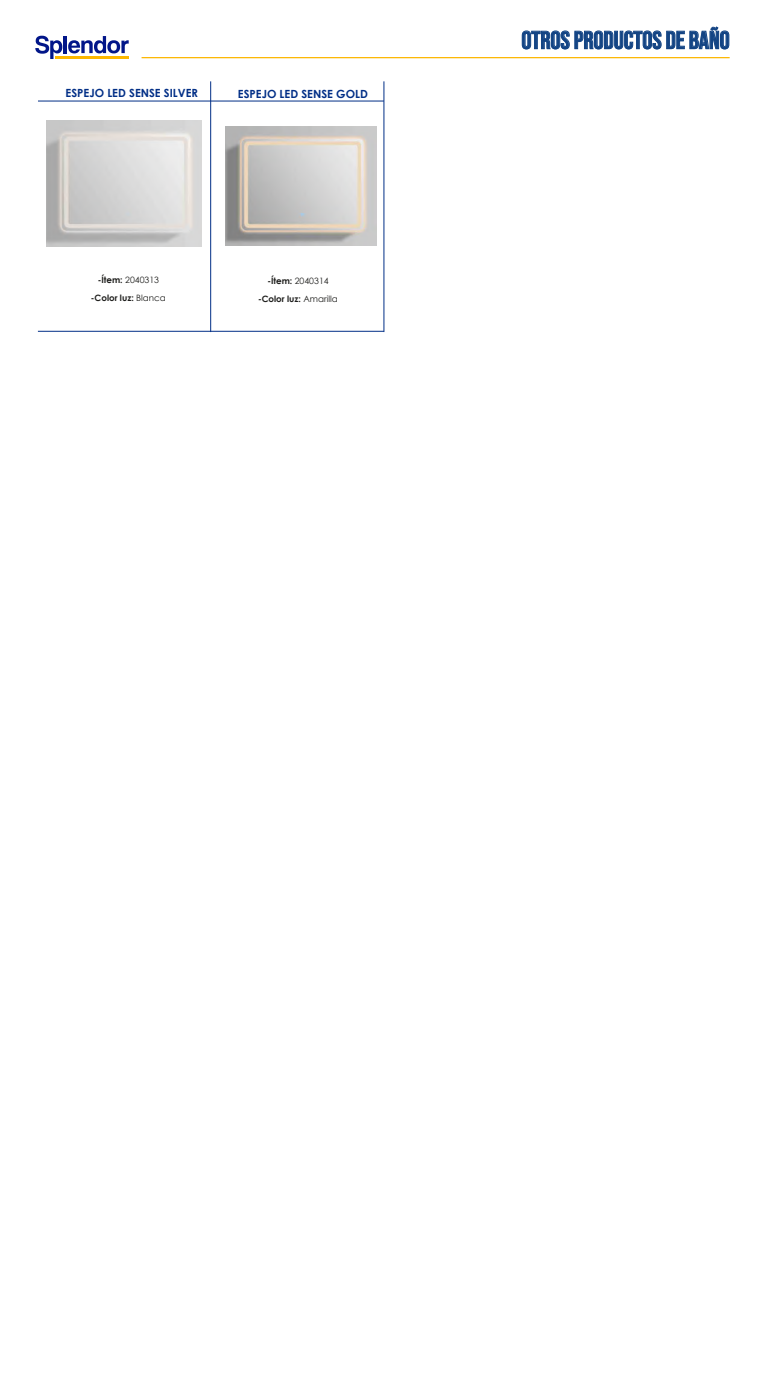
<style>
.page{position:relative;width:765px;height:1394px;background:#fff}
.page>*{position:absolute;margin:0;border:0;box-sizing:border-box;transform-origin:0 0}
.t1{font:25px "Bebas Neue";color:#134484}
.t2{font:700 11.25px "Century Gothic";color:#012e86}
.t3{font:700 8.75px/17.5px "Century Gothic";color:#1d1d1b;text-align:center}
.s1{font-weight:400}
</style>
<div class="page">
<hr style="left:38px;top:331px;width:346px;height:1px;background:#012e86">
<hr style="left:210px;top:81px;width:1px;height:251px;background:#012e86">
<hr style="left:38px;top:101px;width:346px;height:1px;background:#012e86">
<hr style="left:384px;top:81px;width:1px;height:251px;background:#012e86">
<img style="left:47px;top:121px;width:155px;height:126px">
<img style="left:225px;top:126px;width:151px;height:119px">
<hr style="left:142px;top:57px;width:588px;height:1px;background:#fcb700">
<svg style="left:521px;top:26px;width:209px;height:24px"></svg>
<svg style="left:35px;top:36px;width:27px;height:23px"></svg>
<hr style="left:64px;top:36px;width:3px;height:17px;background:#021689">
<svg style="left:68px;top:36px;width:61px;height:17px"></svg>
<hr style="left:55px;top:56px;width:73px;height:3px;background:#fcb700">
<p class="t2" style="left:66px;top:85px;width:134px">ESPEJO LED SENSE SILVER</p>
<p class="t2" style="left:238px;top:85px;width:132px">ESPEJO LED SENSE GOLD</p>
<p class="t3" style="left:91px;top:271px;width:77px">-Ítem: <span class="s1">2040313 </span>-Color luz: <span class="s1">Blanca</span></p>
<p class="t3" style="left:258px;top:272px;width:81px">-Ítem: <span class="s1">2040314 </span>-Color luz: <span class="s1">Amarilla</span></p>
<h1 class="t1" style="left:521px;top:26px;width:210px">OTROS PRODUCTOS DE BAÑO</h1>
</div>
